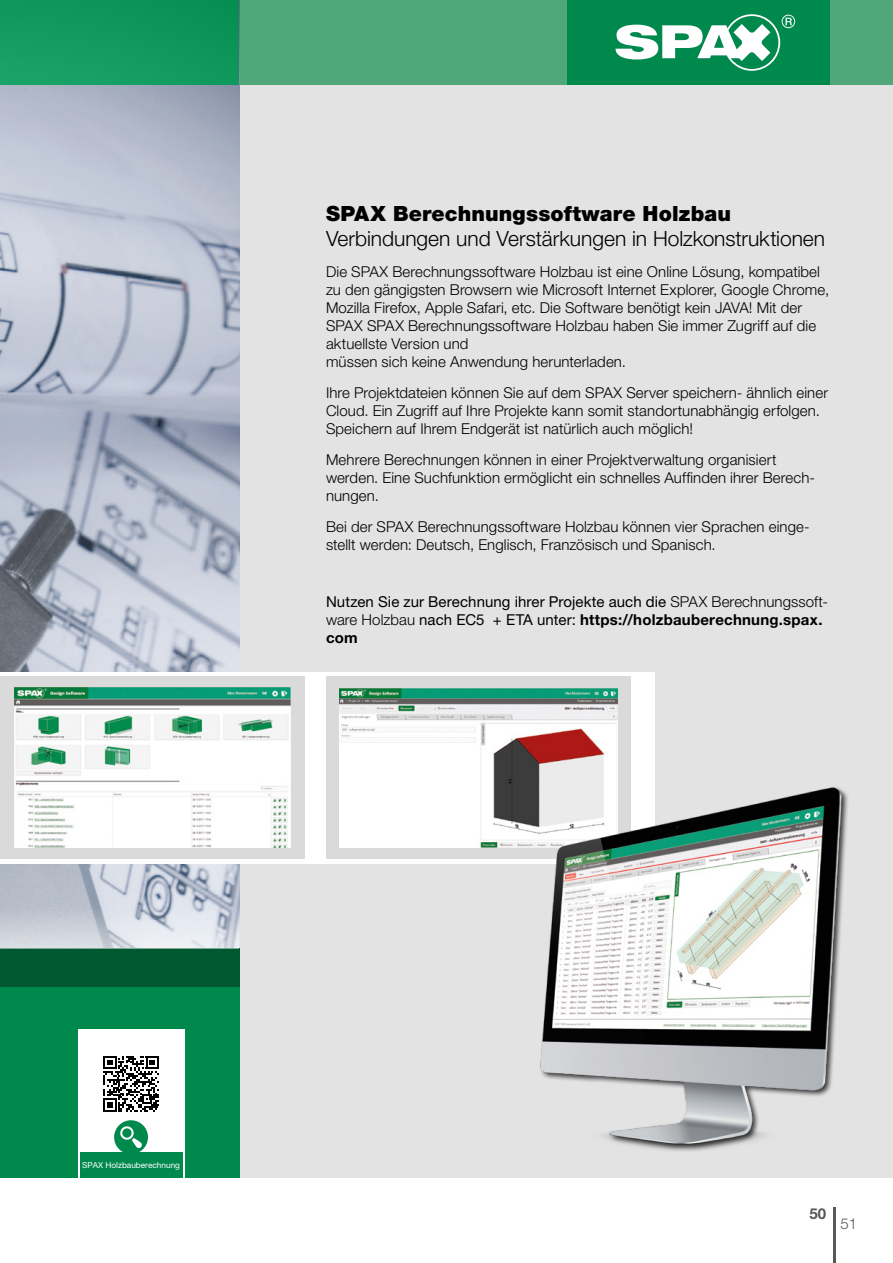
<style>
.page{position:relative;width:893px;height:1263px;background:#fff}
.page>*{position:absolute;margin:0;border:0;box-sizing:border-box;transform-origin:0 0}
.Content__Headline_Li{font:300 21px/25.2px "Helvetica Neue LT Pro";color:#000}
.Content__Headline_Li-2{font:300 15px/18px "Helvetica Neue LT Pro";letter-spacing:.005em;color:#000}
.Content_Text_10pt{font:15px/18px "Helvetica Neue LT Pro";letter-spacing:.005em;color:#000}
.t1{font:700 15px "Helvetica Neue LT Pro";color:#575756}
.t2{font:300 15px "Helvetica Neue LT Pro";color:#575756}
.t3{font:8.25px "Helvetica Neue LT Pro";color:#fff}
.s1{font-weight:900}
.s2{font-weight:300}
.s3{font-weight:700}
</style>
<div class="page">
<div style="left:0;top:85px;width:893px;height:1093px;background:#e3e3e3"></div>
<div style="left:0;top:0;width:893px;height:85px;background:#4fa77a"></div>
<div style="left:567px;top:0;width:262px;height:85px;background:#00894d"></div>
<svg style="left:615px;top:14px;width:180px;height:57px"></svg>
<img style="left:0;top:85px;width:239px;height:821px">
<div style="left:0;top:986px;width:239px;height:192px;background:#00894d"></div>
<div style="left:0;top:948px;width:239px;height:38px;background:#005831"></div>
<svg style="left:0;top:906px;width:239px;height:42px"></svg>
<div style="left:0;top:0;width:239px;height:85px;background:#10995d"></div>
<hr style="left:833px;top:1208px;width:3px;height:55px;background:#575756">
<div style="left:0;top:672px;width:654px;height:191px;background:#fff"></div>
<div style="left:326px;top:676px;width:305px;height:183px;background:#dadada"></div>
<div style="left:0;top:676px;width:305px;height:183px;background:#dadada"></div>
<img style="left:14px;top:687px;width:277px;height:161px">
<img style="left:339px;top:689px;width:279px;height:159px">
<img style="left:472px;top:742px;width:376px;height:409px">
<div style="left:78px;top:1030px;width:106px;height:148px;background:#fff"></div>
<div style="left:114px;top:1120px;width:34px;height:34px;background:#00894d;border-radius:50%"></div>
<svg style="left:120px;top:1126px;width:22px;height:22px"></svg>
<div style="left:80px;top:1152px;width:102px;height:26px;background:#00894d"></div>
<svg style="left:103px;top:1056px;width:56px;height:56px"></svg>
<p class="Content__Headline_Li" style="left:326px;top:201px;width:501px"><span class="s1">SPAX Berechnungssoftware Holzbau<br></span>Verbindungen und Verstärkungen in Holzkonstruktionen</p>
<p class="Content__Headline_Li-2" style="left:326px;top:263px;width:505px">Die SPAX Berechnungssoftware Holzbau ist eine Online Lösung, kompatibel zu den gängigsten Browsern wie Microsoft Internet Explorer, Google Chrome, Mozilla Firefox, Apple Safari, etc. Die Software benötigt kein JAVA! Mit der SPAX SPAX Berechnungssoftware Holzbau haben Sie immer Zugriff auf die aktuellste Version und<br>müssen sich keine Anwendung herunterladen.</p>
<p class="Content__Headline_Li-2" style="left:326px;top:383px;width:504px">Ihre Projektdateien können Sie auf dem SPAX Server speichern- ähnlich einer<br>Cloud. Ein Zugriff auf Ihre Projekte kann somit standortunabhängig erfolgen.<br>Speichern auf Ihrem Endgerät ist natürlich auch möglich!</p>
<p class="Content__Headline_Li-2" style="left:326px;top:450px;width:491px">Mehrere Berechnungen können in einer Projektverwaltung organisiert werden. Eine Suchfunktion ermöglicht ein schnelles Auffinden ihrer Berech&shy;nungen.</p>
<p class="Content__Headline_Li-2" style="left:326px;top:517px;width:485px">Bei der SPAX Berechnungssoftware Holzbau können vier Sprachen einge&shy;stellt werden: Deutsch, Englisch, Französisch und Spanisch.</p>
<p class="Content_Text_10pt" style="left:326px;top:592px;width:503px">Nutzen Sie zur Berechnung ihrer Projekte auch die <span class="s2">SPAX Berechnungssoft&shy;ware Holzbau</span> nach EC5 + ETA unter: <span class="s3">https://holzbauberechnung.spax. com</span></p>
<p class="t3" style="left:82px;top:1160px;width:99px">SPAX Holzbauberechnung</p>
<p class="t1" style="left:809px;top:1204px;width:18px">50</p>
<p class="t2" style="left:840px;top:1214px;width:18px">51</p>
</div>
